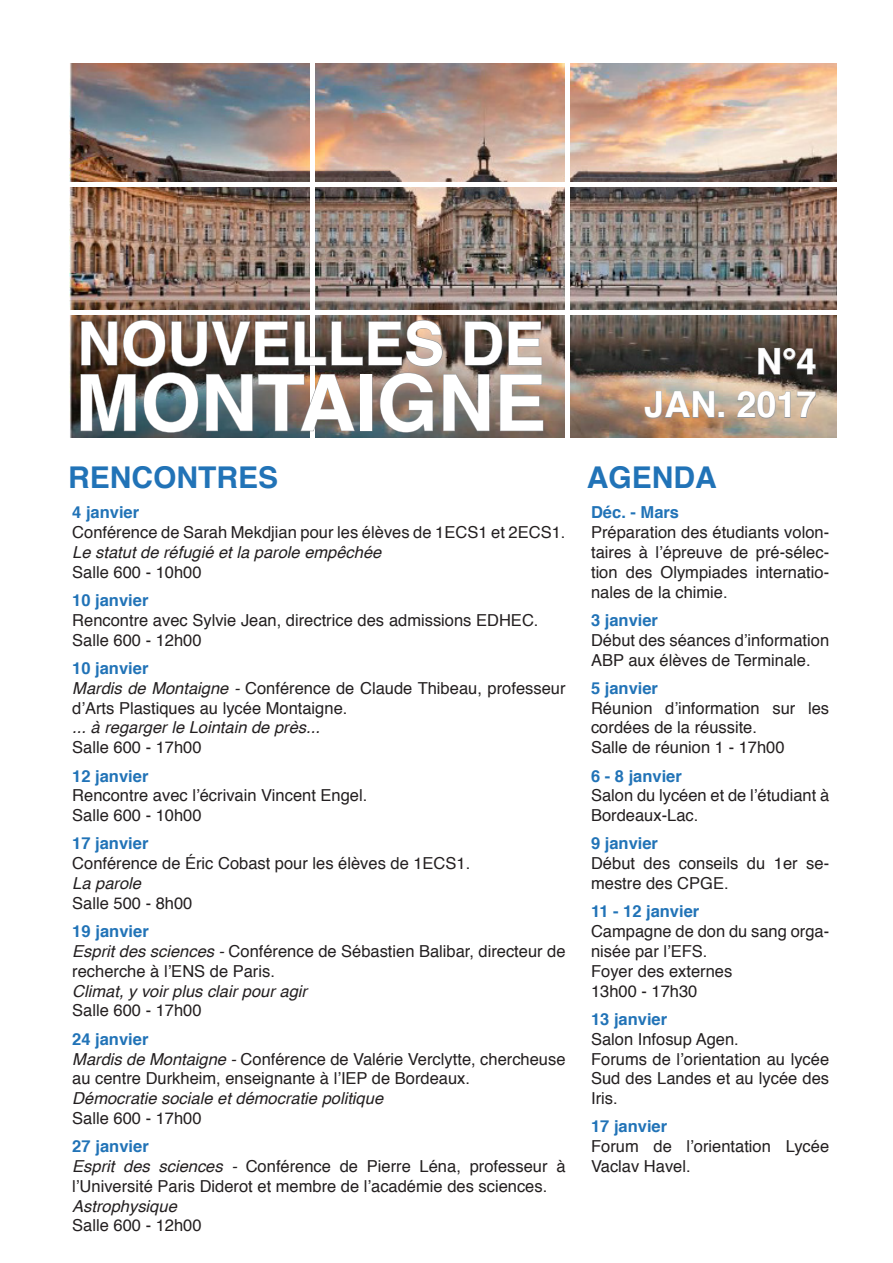
<style>
.page{position:relative;width:893px;height:1263px;background:#fff}
.page>*{position:absolute;margin:0;border:0;box-sizing:border-box;transform-origin:0 0}
.t1{font:700 78px "Helvetica";color:#fff}
.t2{font:700 60px "Helvetica";color:#fff}
.t3{font:700 36px "Helvetica";color:#fff}
.corps{font:700 30px "Helvetica";color:#2173b7}
.corps-2{font:16.5px/19.8px "Helvetica";color:#231f20}
.corps-3{font:italic 16.5px "Helvetica";color:#231f20}
.corps-4{font:700 16.5px "Helvetica";color:#2173b7}
.s1{font-style:italic}
</style>
<div class="page">
<img style="left:70px;top:63px;width:767px;height:375px">
<div style="left:310px;top:0;width:5px;height:1263px;background:#fff"></div>
<hr style="left:566px;top:0;width:4px;height:1263px;background:#fff">
<hr style="left:0;top:183px;width:893px;height:4px;background:#fff">
<div style="left:0;top:310px;width:893px;height:5px;background:#fff"></div>
<svg style="left:758px;top:348px;width:58px;height:27px;background:#45403c"></svg>
<svg style="left:644px;top:391px;width:80px;height:28px;background:#bc9e85"></svg>
<svg style="left:737px;top:391px;width:54px;height:28px;background:#c1b19f"></svg>
<svg style="left:797px;top:391px;width:19px;height:27px"></svg>
<img style="left:80px;top:320px;width:464px;height:113px">
<p class="t2" style="left:77px;top:295px;width:468px">NOUVELLES DE</p>
<p class="t1" style="left:75px;top:340px;width:472px">MONTAIGNE</p>
<p class="corps" style="left:68px;top:453px;width:212px">RENCONTRES</p>
<p class="corps-4" style="left:72px;top:499px;width:68px">4 janvier</p>
<p class="corps-2" style="left:72px;top:523px;width:495px">Conférence de Sarah Mekdjian pour les élèves de 1ECS1 et 2ECS1.</p>
<p class="corps-3" style="left:72px;top:539px;width:311px">Le statut de réfugié et la parole empêchée</p>
<p class="corps-2" style="left:72px;top:563px;width:131px">Salle 600 - 10h00</p>
<p class="corps-4" style="left:72px;top:587px;width:78px">10 janvier</p>
<p class="corps-2" style="left:72px;top:611px;width:468px">Rencontre avec Sylvie Jean, directrice des admissions EDHEC.</p>
<p class="corps-2" style="left:72px;top:630px;width:131px">Salle 600 - 12h00</p>
<p class="corps-4" style="left:72px;top:655px;width:78px">10 janvier</p>
<p class="corps-2" style="left:72px;top:679px;width:495px"><span class="s1">Mardis de Montaigne -</span> Conférence de Claude Thibeau, professeur d’Arts Plastiques au lycée Montaigne.</p>
<p class="corps-3" style="left:72px;top:715px;width:249px">... à regarger le Lointain de près...</p>
<p class="corps-2" style="left:72px;top:738px;width:131px">Salle 600 - 17h00</p>
<p class="corps-4" style="left:72px;top:762px;width:78px">12 janvier</p>
<p class="corps-2" style="left:72px;top:786px;width:297px">Rencontre avec l’écrivain Vincent Engel.</p>
<p class="corps-2" style="left:72px;top:806px;width:131px">Salle 600 - 10h00</p>
<p class="corps-4" style="left:72px;top:830px;width:78px">17 janvier</p>
<p class="corps-2" style="left:72px;top:854px;width:400px">Conférence de Éric Cobast pour les élèves de 1ECS1.</p>
<p class="corps-3" style="left:72px;top:870px;width:70px">La parole</p>
<p class="corps-2" style="left:72px;top:894px;width:122px">Salle 500 - 8h00</p>
<p class="corps-4" style="left:72px;top:918px;width:78px">19 janvier</p>
<p class="corps-2" style="left:72px;top:942px;width:495px"><span class="s1">Esprit des sciences -</span> Conférence de Sébastien Balibar, directeur de recherche à l’ENS de Paris.</p>
<p class="corps-3" style="left:72px;top:978px;width:236px">Climat, y voir plus clair pour agir</p>
<p class="corps-2" style="left:72px;top:1001px;width:131px">Salle 600 - 17h00</p>
<p class="corps-4" style="left:72px;top:1025px;width:78px">24 janvier</p>
<p class="corps-2" style="left:72px;top:1049px;width:495px"><span class="s1">Mardis de Montaigne -</span> Conférence de Valérie Verclytte, chercheuse au centre Durkheim, enseignante à l’IEP de Bordeaux.</p>
<p class="corps-3" style="left:72px;top:1085px;width:312px">Démocratie sociale et démocratie politique</p>
<p class="corps-2" style="left:72px;top:1109px;width:131px">Salle 600 - 17h00</p>
<p class="corps-4" style="left:72px;top:1133px;width:78px">27 janvier</p>
<p class="corps-2" style="left:72px;top:1157px;width:495px"><span class="s1">Esprit des sciences -</span> Conférence de Pierre Léna, professeur à l’Université Paris Diderot et membre de l’académie des sciences.</p>
<p class="corps-3" style="left:72px;top:1193px;width:106px">Astrophysique</p>
<p class="corps-2" style="left:72px;top:1216px;width:131px">Salle 600 - 12h00</p>
<p class="t3" style="left:756px;top:332px;width:62px">N°4</p>
<p class="t3" style="left:644px;top:376px;width:174px">JAN. 2017</p>
<p class="corps" style="left:587px;top:453px;width:131px">AGENDA</p>
<p class="corps-4" style="left:591px;top:499px;width:90px">Déc. - Mars</p>
<p class="corps-2" style="left:591px;top:523px;width:240px;text-align:justify">Préparation des étudiants volon&shy;taires à l’épreuve de pré-sélec&shy;tion des Olympiades internatio&shy;nales de la chimie.</p>
<p class="corps-4" style="left:591px;top:607px;width:68px">3 janvier</p>
<p class="corps-2" style="left:591px;top:630px;width:240px">Début des séances d’information<br>ABP aux élèves de Terminale.</p>
<p class="corps-4" style="left:591px;top:675px;width:68px">5 janvier</p>
<p class="corps-2" style="left:591px;top:698px;width:240px">Réunion d’information sur les cordées de la réussite.</p>
<p class="corps-2" style="left:591px;top:738px;width:195px">Salle de réunion 1 - 17h00</p>
<p class="corps-4" style="left:591px;top:762px;width:92px">6 - 8 janvier</p>
<p class="corps-2" style="left:591px;top:786px;width:240px">Salon du lycéen et de l’étudiant à<br>Bordeaux-Lac.</p>
<p class="corps-4" style="left:591px;top:830px;width:68px">9 janvier</p>
<p class="corps-2" style="left:591px;top:854px;width:240px">Début des conseils du 1er se&shy;mestre des CPGE.</p>
<p class="corps-4" style="left:591px;top:898px;width:110px">11 - 12 janvier</p>
<p class="corps-2" style="left:591px;top:922px;width:240px">Campagne de don du sang orga&shy;nisée par l’EFS.</p>
<p class="corps-2" style="left:591px;top:961px;width:143px">Foyer des externes</p>
<p class="corps-2" style="left:591px;top:981px;width:108px">13h00 - 17h30</p>
<p class="corps-4" style="left:591px;top:1006px;width:78px">13 janvier</p>
<p class="corps-2" style="left:591px;top:1029px;width:149px">Salon Infosup Agen.</p>
<p class="corps-2" style="left:591px;top:1049px;width:240px;text-align:justify">Forums de l’orientation au lycée Sud des Landes et au lycée des Iris.</p>
<p class="corps-4" style="left:591px;top:1113px;width:78px">17 janvier</p>
<p class="corps-2" style="left:591px;top:1137px;width:240px">Forum de l’orientation Lycée<br>Vaclav Havel.</p>
</div>
